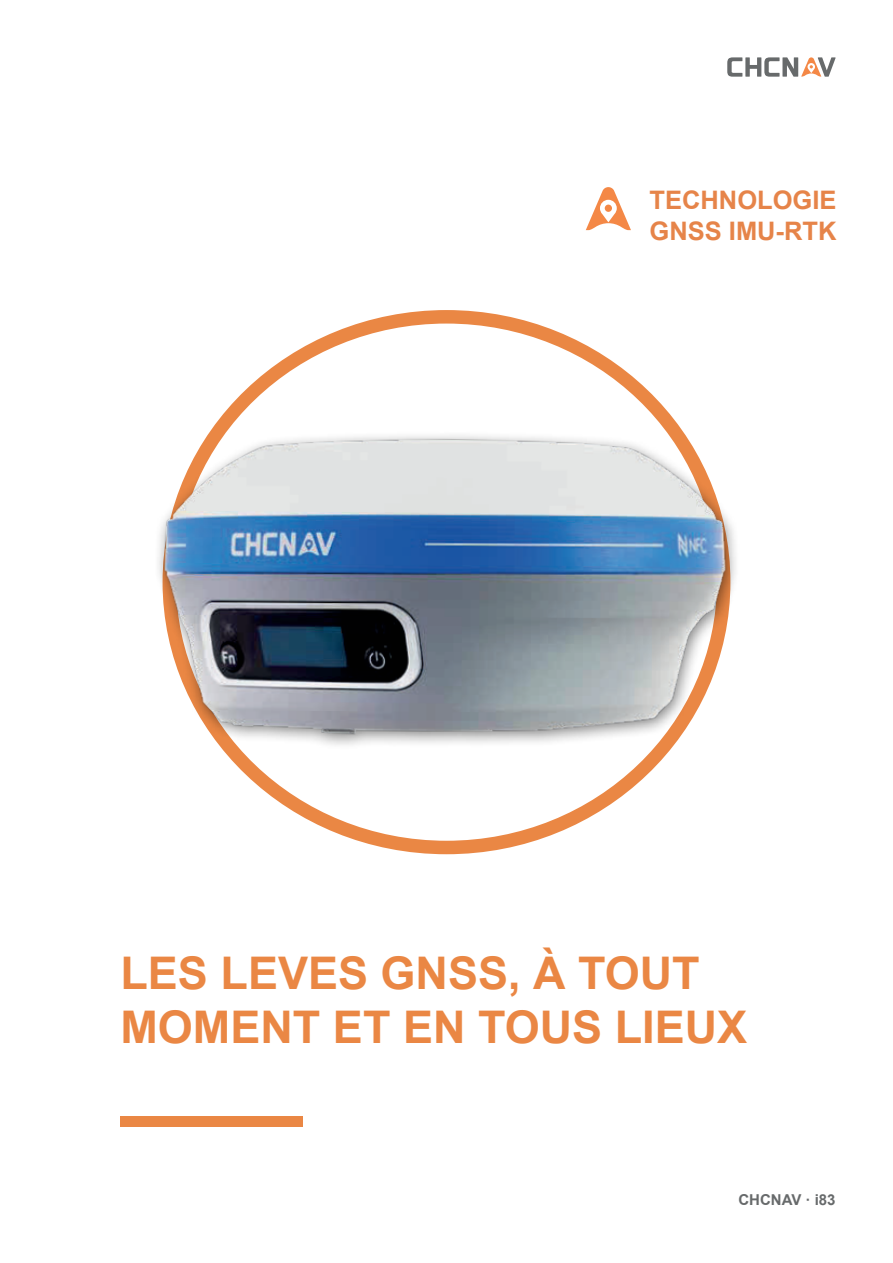
<style>
.page{position:relative;width:893px;height:1263px;background:#fff}
.page>*{position:absolute;margin:0;border:0;box-sizing:border-box;transform-origin:0 0}
.t1{font:700 45px/54px "Arial";color:#ea8744}
.t2{font:700 25.5px/30.6px "Arial";color:#e68449}
.t3{font:700 15px "Arial";color:#676a6b}
</style>
<div class="page">
<svg style="left:727px;top:57px;width:109px;height:20px"></svg>
<svg style="left:586px;top:187px;width:45px;height:43px"></svg>
<div style="left:605px;top:205px;width:7px;height:7px;background:#f48846;border-radius:50%"></div>
<div style="left:120px;top:1116px;width:183px;height:11px;background:#ea8744"></div>
<img style="left:158px;top:310px;width:578px;height:545px">
<p class="t2" style="left:649px;top:187px;width:189px">TECHNOLOGIE<br>GNSS IMU-RTK</p>
<p class="t1" style="left:120px;top:950px;width:628px">LES LEVES GNSS, À TOUT<br>MOMENT ET EN TOUS LIEUX</p>
<p class="t3" style="left:738px;top:1194px;width:99px">CHCNAV · i83</p>
</div>
